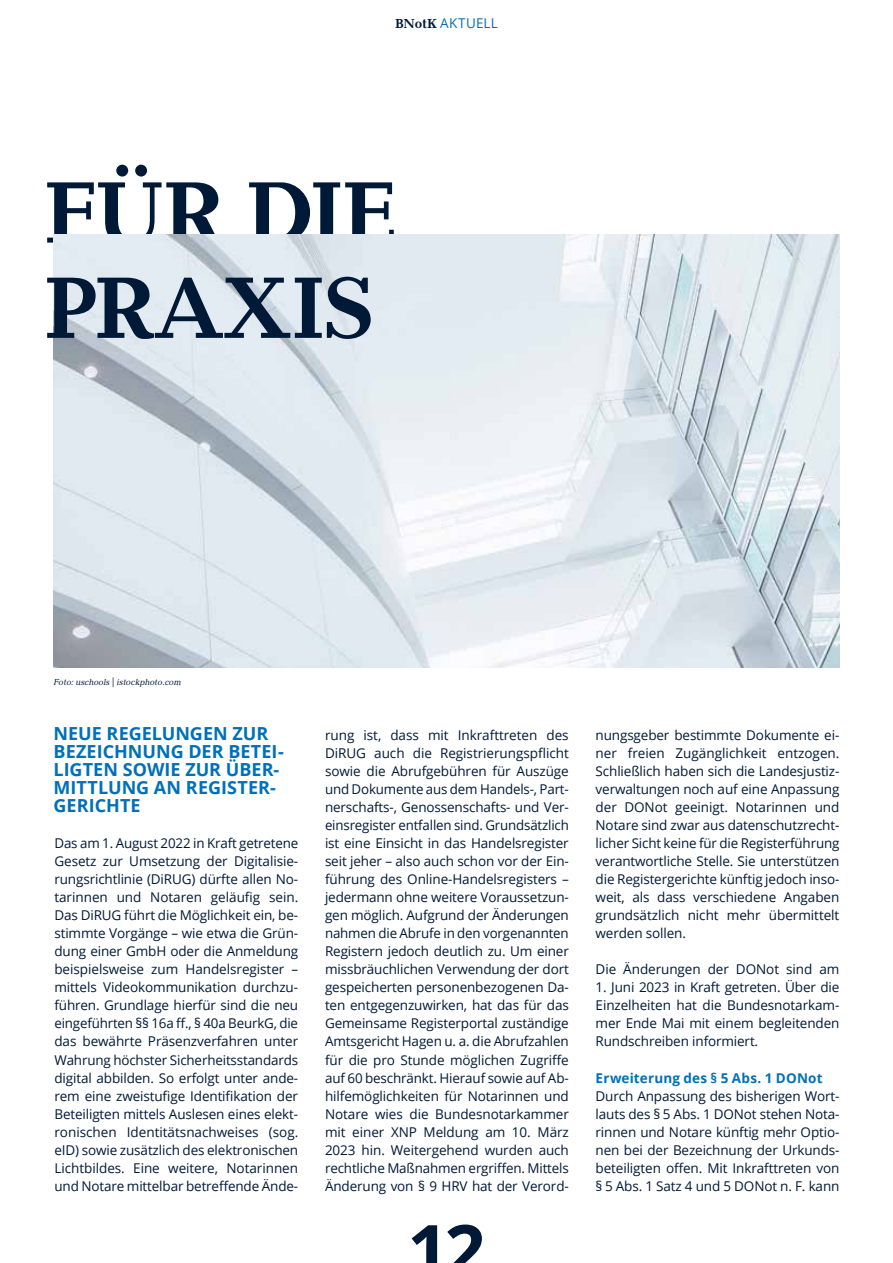
<style>
.page{position:relative;width:893px;height:1263px;background:#fff}
.page>*{position:absolute;margin:0;border:0;box-sizing:border-box;transform-origin:0 0}
.t1{font:700 90px "Baltica";letter-spacing:-.02em;color:#001936}
.t2{font:700 72px "Open Sans";color:#001936}
.t3{font:700 18px/18px "Open Sans";color:#0070b9}
.t4{font:13.5px/18px "Open Sans";letter-spacing:-.01em;color:#001936;text-align:justify}
.t5{font:700 13.5px "Open Sans";letter-spacing:.01em;color:#0070b9}
.t6{font:13.5px "Open Sans";letter-spacing:.02em;color:#0070b9}
.t7{font:italic 9px "Baltica";letter-spacing:-.005em;color:#001936}
.s1{font-family:"Baltica";font-weight:700;color:#001936}
</style>
<div class="page">
<img style="left:54px;top:235px;width:785px;height:432px">
<p class="t6" style="left:395px;top:14px;width:104px"><span class="s1">BNotK</span> AKTUELL</p>
<h1 class="t1" style="left:43px;top:158px;width:355px">FÜR DIE</h1>
<h1 class="t1" style="left:43px;top:253px;width:332px">PRAXIS</h1>
<p class="t7" style="left:54px;top:677px;width:129px">Foto: uschools | istockphoto.com</p>
<h3 class="t3" style="left:54px;top:724px;width:232px">NEUE REGELUNGEN ZUR<br>BEZEICHNUNG DER BETEI-<br>LIGTEN SOWIE ZUR ÜBER-<br>MITTLUNG AN REGISTER-<br>GERICHTE</h3>
<p class="t4" style="left:54px;top:834px;width:245px">Das am 1. August 2022 in Kraft getretene Gesetz zur Umsetzung der Digitalisie&shy;rungsrichtlinie (DiRUG) dürfte allen No&shy;tarinnen und Notaren geläufig sein.<br>Das DiRUG führt die Möglichkeit ein, be&shy;stimmte Vorgänge – wie etwa die Grün&shy;dung einer GmbH oder die Anmeldung beispielsweise zum Handelsregister – mittels Videokommunikation durchzu&shy;führen. Grundlage hierfür sind die neu eingeführten §§ 16a ff., § 40a BeurkG, die das bewährte Präsenzverfahren unter Wahrung höchster Sicherheitsstandards digital abbilden. So erfolgt unter ande&shy;rem eine zweistufige Identifikation der Beteiligten mittels Auslesen eines elekt&shy;ronischen Identitätsnachweises (sog. eID) sowie zusätzlich des elektronischen Lichtbildes. Eine weitere, Notarinnen und Notare mittelbar betreffende Ände-</p>
<p class="t4" style="left:325px;top:725px;width:245px">rung ist, dass mit Inkrafttreten des DiRUG auch die Registrierungspflicht sowie die Abrufgebühren für Auszüge und Dokumente aus dem Handels-, Part&shy;nerschafts-, Genossenschafts- und Ver&shy;einsregister entfallen sind. Grundsätzlich ist eine Einsicht in das Handelsregister seit jeher – also auch schon vor der Ein&shy;führung des Online-Handelsregisters – jedermann ohne weitere Voraussetzun&shy;gen möglich. Aufgrund der Änderungen nahmen die Abrufe in den vorgenannten Registern jedoch deutlich zu. Um einer missbräuchlichen Verwendung der dort gespeicherten personenbezogenen Da&shy;ten entgegenzuwirken, hat das für das Gemeinsame Registerportal zuständige Amtsgericht Hagen u. a. die Abrufzahlen für die pro Stunde möglichen Zugriffe auf 60 beschränkt. Hierauf sowie auf Ab&shy;hilfemöglichkeiten für Notarinnen und Notare wies die Bundesnotarkammer mit einer XNP Meldung am 10. März 2023 hin. Weitergehend wurden auch rechtliche Maßnahmen ergriffen. Mittels Änderung von § 9 HRV hat der Verord-</p>
<p class="t4" style="left:596px;top:725px;width:245px">nungsgeber bestimmte Dokumente ei&shy;ner freien Zugänglichkeit entzogen.<br>Schließlich haben sich die Landesjustiz&shy;verwaltungen noch auf eine Anpassung der DONot geeinigt. Notarinnen und Notare sind zwar aus datenschutzrecht&shy;licher Sicht keine für die Registerführung verantwortliche Stelle. Sie unterstützen die Registergerichte künftig jedoch inso&shy;weit, als dass verschiedene Angaben grundsätzlich nicht mehr übermittelt werden sollen.</p>
<p class="t4" style="left:596px;top:960px;width:245px">Die Änderungen der DONot sind am</p>
<p class="t4" style="left:596px;top:978px;width:245px">1. Juni 2023 in Kraft getreten. Über die Einzelheiten hat die Bundesnotarkam&shy;mer Ende Mai mit einem begleitenden Rundschreiben informiert.</p>
<p class="t5" style="left:596px;top:1068px;width:228px">Erweiterung des § 5 Abs. 1 DONot</p>
<p class="t4" style="left:596px;top:1086px;width:245px">Durch Anpassung des bisherigen Wort&shy;lauts des § 5 Abs. 1 DONot stehen Nota&shy;rinnen und Notare künftig mehr Optio&shy;nen bei der Bezeichnung der Urkunds&shy;beteiligten offen. Mit Inkrafttreten von § 5 Abs. 1 Satz 4 und 5 DONot n. F. kann</p>
<h2 class="t2" style="left:407px;top:1200px;width:80px">12</h2>
</div>
